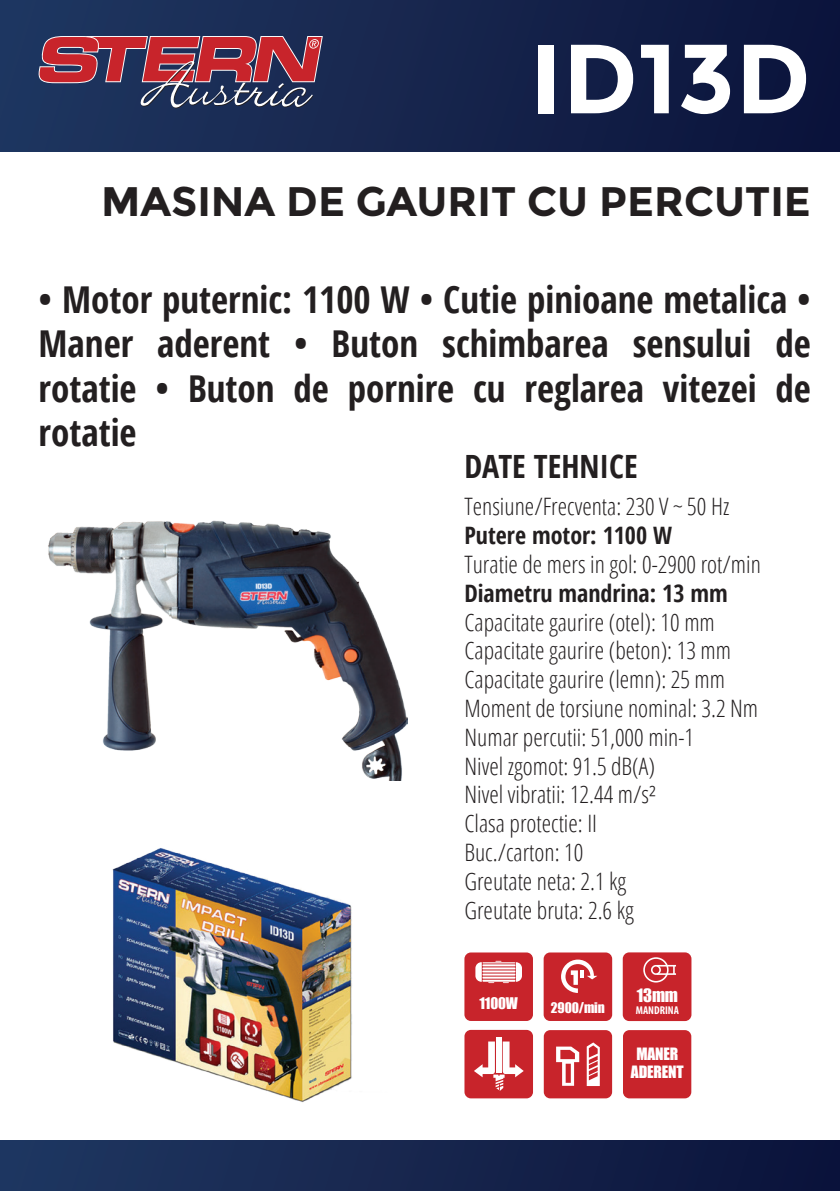
<style>
.page{position:relative;width:840px;height:1191px;background:#fff}
.page>*{position:absolute;margin:0;border:0;box-sizing:border-box;transform-origin:0 0}
.t1{font:700 98px "Montserrat";color:#fff}
.t2{font:700 41.2px "Montserrat";color:#231f20}
.t3{font:700 condensed 37px/44.4px "Open Sans";color:#231f20;text-align:justify}
.t4{font:700 condensed 32px "Open Sans";color:#231f20}
.t5{font:300 condensed 24px/28.8px "Open Sans";color:#231f20}
.t6{font:700 condensed 24px "Open Sans";color:#231f20}
.t7{font:17px "Impact";color:#fff}
.t8{font:15.6px/18.2px "Impact";letter-spacing:-.01em;color:#fff;text-align:center}
.t9{font:14.8px "Impact";letter-spacing:-.01em;color:#fff}
.t10{font:13.4px "Impact";letter-spacing:-.01em;color:#fff}
.t11{font:700 condensed 11.4px "Myriad Pro";color:#fff}
</style>
<div class="page">
<div style="left:0;top:0;width:839px;height:151px;background:linear-gradient(to right,#1f3761,#0c133b)"></div>
<div style="left:0;top:1140px;width:839px;height:51px;background:linear-gradient(to right,#203861,#0b133a)"></div>
<svg style="left:38px;top:36px;width:284px;height:73px"></svg>
<img style="left:112px;top:848px;width:240px;height:254px">
<div style="left:464px;top:952px;width:68px;height:69px;background:#c8242b;border-radius:6px"></div>
<svg style="left:475px;top:960px;width:46px;height:23px"></svg>
<div style="left:543px;top:952px;width:68px;height:69px;background:#c8242b;border-radius:6px"></div>
<svg style="left:561px;top:959px;width:36px;height:34px"></svg>
<div style="left:622px;top:952px;width:69px;height:69px;background:#c8242b;border-radius:6px"></div>
<div style="left:643px;top:957px;width:25px;height:25px;border:2px solid #fff;border-radius:50%"></div>
<div style="left:650px;top:965px;width:10px;height:10px;border:2px solid #fff;border-radius:50%"></div>
<svg style="left:656px;top:965px;width:19px;height:10px"></svg>
<div style="left:464px;top:1030px;width:68px;height:68px;background:#c8242b;border-radius:6px"></div>
<div style="left:495px;top:1037px;width:6px;height:36px;background:#fff"></div>
<svg style="left:474px;top:1041px;width:49px;height:49px"></svg>
<div style="left:543px;top:1030px;width:68px;height:68px;background:#c8242b;border-radius:6px"></div>
<svg style="left:586px;top:1042px;width:13px;height:44px"></svg>
<svg style="left:556px;top:1046px;width:23px;height:39px"></svg>
<div style="left:622px;top:1030px;width:69px;height:68px;background:#c8242b;border-radius:6px"></div>
<img style="left:48px;top:520px;width:359px;height:260px">
<h1 class="t1" style="left:530px;top:20px;width:282px">ID13D</h1>
<h2 class="t2" style="left:101px;top:177px;width:710px">MASINA DE GAURIT CU PERCUTIE</h2>
<h3 class="t3" style="left:39px;top:276px;width:773px">• Motor puternic: 1100 W • Cutie pinioane metalica • Maner aderent • Buton schimbarea sensului de rotatie • Buton de pornire cu reglarea vitezei de rotatie</h3>
<h3 class="t4" style="left:464px;top:444px;width:175px">DATE TEHNICE</h3>
<p class="t5" style="left:464px;top:491px;width:266px">Tensiune/Frecventa: 230 V ~ 50 Hz</p>
<p class="t6" style="left:464px;top:519px;width:209px">Putere motor: 1100 W</p>
<p class="t5" style="left:464px;top:549px;width:298px">Turatie de mers in gol: 0-2900 rot/min</p>
<p class="t6" style="left:464px;top:576px;width:265px">Diametru mandrina: 13 mm</p>
<p class="t5" style="left:464px;top:607px;width:295px">Capacitate gaurire (otel): 10 mm<br>Capacitate gaurire (beton): 13 mm<br>Capacitate gaurire (lemn): 25 mm<br>Moment de torsiune nominal: 3.2 Nm<br>Numar percutii: 51,000 min-1<br>Nivel zgomot: 91.5 dB(A)<br>Nivel vibratii: 12.44 m/s²<br>Clasa protectie: II<br>Buc./carton: 10<br>Greutate neta: 2.1 kg<br>Greutate bruta: 2.6 kg</p>
<p class="t9" style="left:479px;top:992px;width:40px">1100W</p>
<p class="t10" style="left:550px;top:997px;width:55px">2900/min</p>
<p class="t7" style="left:636px;top:982px;width:43px">13mm</p>
<p class="t11" style="left:635px;top:1003px;width:45px">MANDRINA</p>
<p class="t8" style="left:630px;top:1044px;width:54px">MANER<br>ADERENT</p>
</div>
